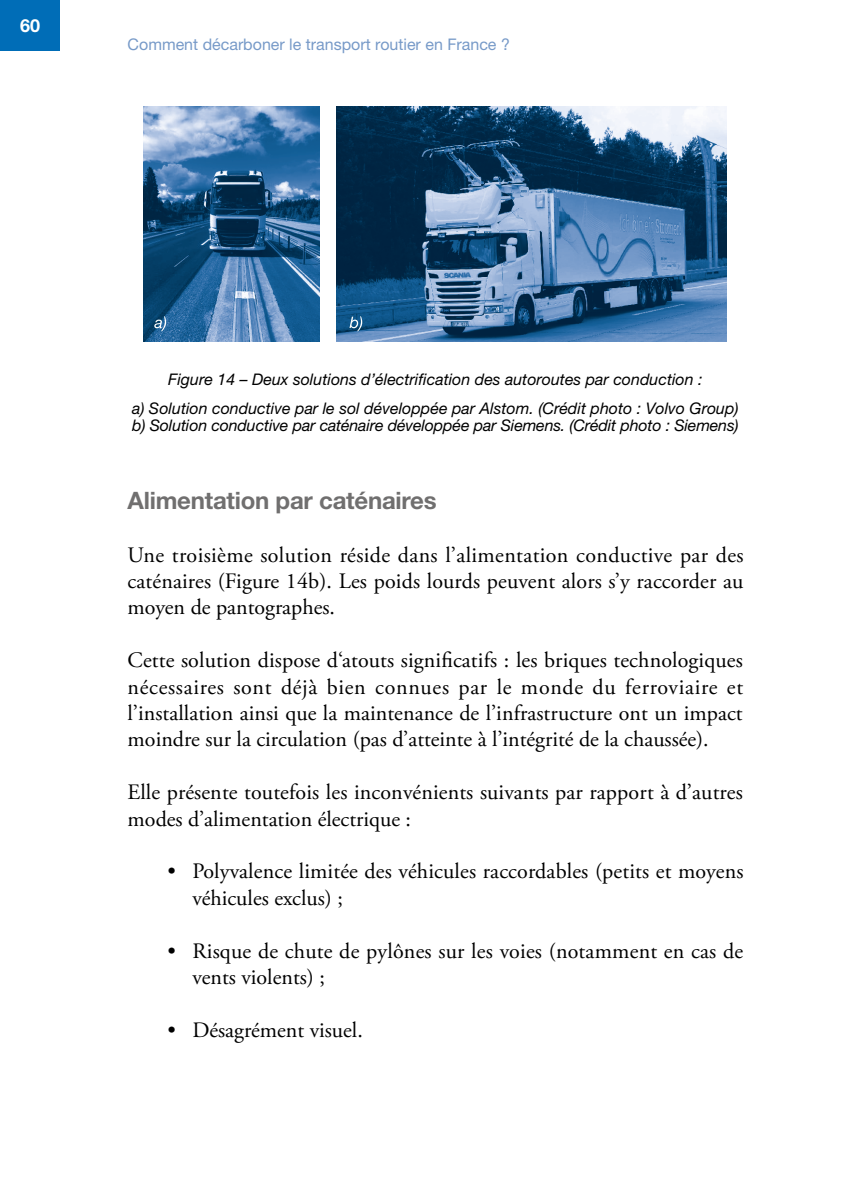
<style>
.page{position:relative;width:851px;height:1191px;background:#fff}
.page>*{position:absolute;margin:0;border:0;box-sizing:border-box;transform-origin:0 0}
.t1{font:700 24px "Helvetica Neue LT Std";letter-spacing:-.01em;color:#706f6f}
.t2{font:22px/26.4px "Adobe Garamond Pro";letter-spacing:.005em;color:#000}
.t3{font:700 18px "Helvetica Neue LT Std";color:#fff}
.t4{font:italic 16px/29px "Helvetica Neue LT Std";color:#000;text-align:center}
.t5{font:16px "Helvetica Neue LT Std";color:#779ac8}
</style>
<div class="page">
<div style="left:0;top:0;width:60px;height:50px;background:#006db7"></div>
<img style="left:144px;top:106px;width:176px;height:236px">
<img style="left:337px;top:106px;width:389px;height:236px">
<svg style="left:154px;top:316px;width:12px;height:15px"></svg>
<svg style="left:349px;top:316px;width:13px;height:15px"></svg>
<p class="t3" style="left:20px;top:14px;width:22px">60</p>
<p class="t5" style="left:128px;top:35px;width:384px">Comment décarboner le transport routier en France ?</p>
<p class="t4" style="left:132px;top:364px;width:608px">Figure 14 – Deux solutions d’électrification des autoroutes par conduction :<br>a) Solution conductive par le sol développée par Alstom. (Crédit photo : Volvo Group)</p>
<p class="t4" style="left:132px;top:411px;width:608px">b) Solution conductive par caténaire développée par Siemens. (Crédit photo : Siemens)</p>
<p class="t1" style="left:128px;top:485px;width:310px">Alimentation par caténaires</p>
<p class="t2" style="left:128px;top:542px;width:617px;text-align:justify">Une troisième solution réside dans l’alimentation conductive par des caténaires (Figure 14b). Les poids lourds peuvent alors s’y raccorder au moyen de pantographes.</p>
<p class="t2" style="left:128px;top:648px;width:617px;text-align:justify">Cette solution dispose d‘atouts significatifs : les briques technologiques nécessaires sont déjà bien connues par le monde du ferroviaire et l’installation ainsi que la maintenance de l’infrastructure ont un impact moindre sur la circulation (pas d’atteinte à l’intégrité de la chaussée).</p>
<p class="t2" style="left:128px;top:780px;width:616px">Elle présente toutefois les inconvénients suivants par rapport à d’autres modes d’alimentation électrique :</p>
<p class="t2" style="left:192px;top:859px;width:552px;text-indent:-25px">• Polyvalence limitée des véhicules raccordables (petits et moyens véhicules exclus) ;</p>
<p class="t2" style="left:192px;top:938px;width:552px;text-indent:-25px">• Risque de chute de pylônes sur les voies (notamment en cas de vents violents) ;</p>
<p class="t2" style="left:167px;top:1017px;width:197px">• Désagrément visuel.</p>
</div>
